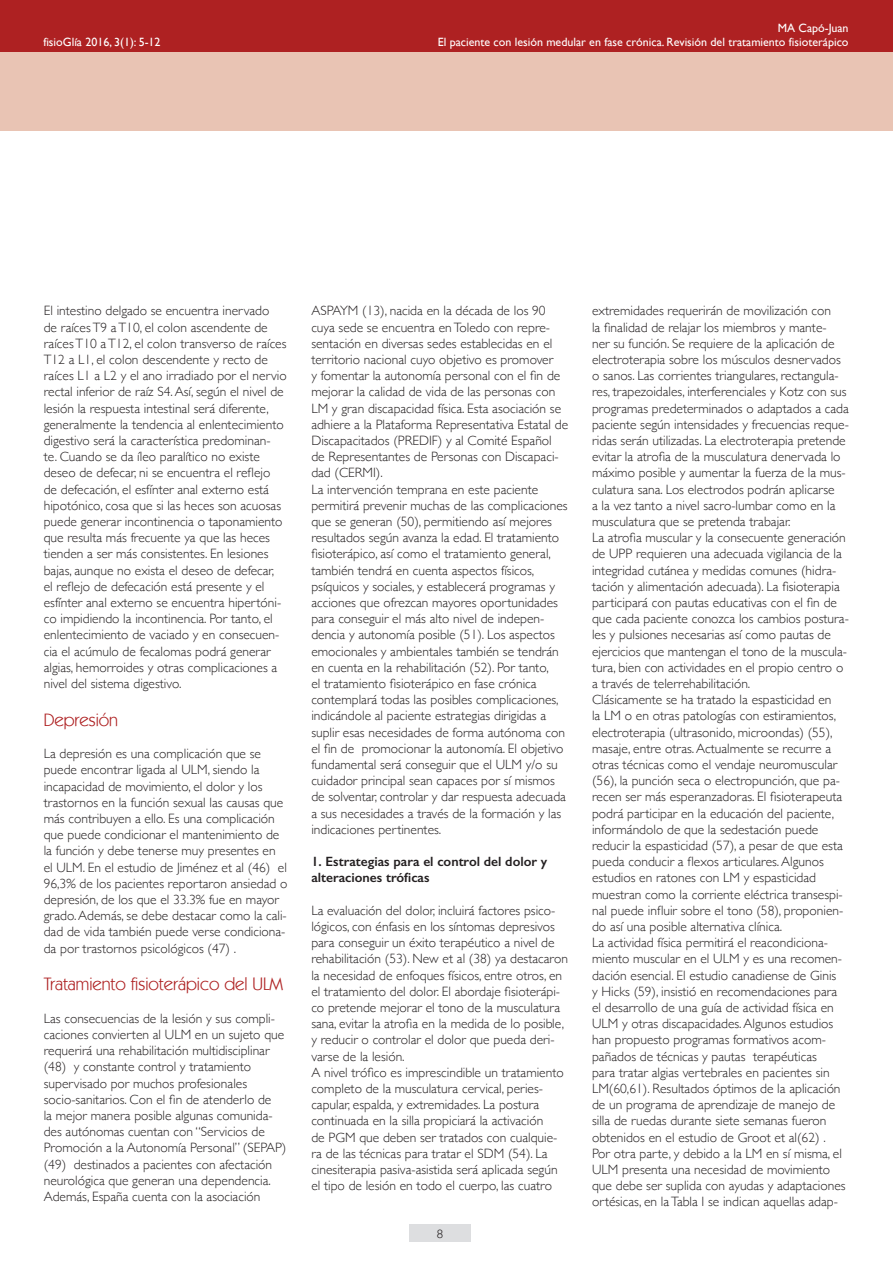
<style>
.page{position:relative;width:893px;height:1263px;background:#fff}
.page>*{position:absolute;margin:0;border:0;box-sizing:border-box;transform-origin:0 0}
.t1{font:18px "Kabel IT Cby BT";color:#ae2122}
.t2{font:300 13.5px/16.2px "Gill Sans";color:#231f20}
.t3{font:600 13.5px/16.2px "Gill Sans";color:#231f20}
.t4{font:12px "Gill Sans";color:#fff}
.t5{font:12px "Kabel IT Cby BT";color:#231f20}
</style>
<div class="page">
<div style="left:409px;top:1224px;width:62px;height:18px;background:#dddee0"></div>
<div style="left:0;top:0;width:893px;height:53px;background:#ae2122"></div>
<div style="left:0;top:52px;width:893px;height:79px;background:#e9c4b4"></div>
<p class="t4" style="left:778px;top:21px;width:72px">MA Capó-Juan</p>
<p class="t4" style="left:43px;top:35px;width:119px">fisioGlía 2016, 3(1): 5-12</p>
<p class="t4" style="left:438px;top:35px;width:412px">El paciente con lesión medular en fase crónica. Revisión del tratamiento fisioterápico</p>
<p class="t2" style="left:44px;top:302px;width:244px">El intestino delgado se encuentra inervado<br>de raíces T9 a T10, el colon ascendente de raíces T10 a T12, el colon transverso de raíces T12 a L1, el colon descendente y recto de raíces L1 a L2 y el ano irradiado por el nervio rectal inferior de raíz S4. Así, según el nivel de lesión la respuesta intestinal será diferente, generalmente la tendencia al enlentecimiento digestivo será la característica predominan&shy;te. Cuando se da íleo paralítico no existe deseo de defecar, ni se encuentra el reflejo de defecación, el esfínter anal externo está hipotónico, cosa que si las heces son acuosas puede generar incontinencia o taponamiento que resulta más frecuente ya que las heces tienden a ser más consistentes. En lesiones bajas, aunque no exista el deseo de defecar,<br>el reflejo de defecación está presente y el esfínter anal externo se encuentra hipertóni&shy;co impidiendo la incontinencia. Por tanto, el enlentecimiento de vaciado y en consecuen&shy;cia el acúmulo de fecalomas podrá generar algias, hemorroides y otras complicaciones a nivel del sistema digestivo.</p>
<p class="t1" style="left:44px;top:708px;width:76px">Depresión</p>
<p class="t2" style="left:44px;top:745px;width:245px">La depresión es una complicación que se puede encontrar ligada al ULM, siendo la incapacidad de movimiento, el dolor y los trastornos en la función sexual las causas que más contribuyen a ello. Es una complicación que puede condicionar el mantenimiento de la función y debe tenerse muy presentes en el ULM. En el estudio de Jiménez et al (46) el 96,3% de los pacientes reportaron ansiedad o depresión, de los que el 33.3% fue en mayor grado. Además, se debe destacar como la cali&shy;dad de vida también puede verse condiciona&shy;da por trastornos psicológicos (47) .</p>
<p class="t1" style="left:44px;top:973px;width:241px">Tratamiento fisioterápico del ULM</p>
<p class="t2" style="left:44px;top:1010px;width:244px">Las consecuencias de la lesión y sus compli&shy;caciones convierten al ULM en un sujeto que requerirá una rehabilitación multidisciplinar (48) y constante control y tratamiento supervisado por muchos profesionales socio-sanitarios. Con el fin de atenderlo de<br>la mejor manera posible algunas comunida&shy;des autónomas cuentan con “Servicios de Promoción a la Autonomía Personal” (SEPAP) (49) destinados a pacientes con afectación neurológica que generan una dependencia.<br>Además, España cuenta con la asociación</p>
<p class="t2" style="left:311px;top:302px;width:258px">ASPAYM (13), nacida en la década de los 90 cuya sede se encuentra en Toledo con repre&shy;sentación en diversas sedes establecidas en el territorio nacional cuyo objetivo es promover<br>y fomentar la autonomía personal con el fin de mejorar la calidad de vida de las personas con LM y gran discapacidad física. Esta asociación se adhiere a la Plataforma Representativa Estatal de Discapacitados (PREDIF) y al Comité Español de Representantes de Personas con Discapaci&shy;dad (CERMI).</p>
<p class="t2" style="left:311px;top:480px;width:258px">La intervención temprana en este paciente permitirá prevenir muchas de las complicaciones que se generan (50), permitiendo así mejores resultados según avanza la edad. El tratamiento fisioterápico, así como el tratamiento general, también tendrá en cuenta aspectos físicos, psíquicos y sociales, y establecerá programas y acciones que ofrezcan mayores oportunidades para conseguir el más alto nivel de indepen&shy;dencia y autonomía posible (51). Los aspectos emocionales y ambientales también se tendrán en cuenta en la rehabilitación (52). Por tanto,<br>el tratamiento fisioterápico en fase crónica contemplará todas las posibles complicaciones, indicándole al paciente estrategias dirigidas a suplir esas necesidades de forma autónoma con el fin de promocionar la autonomía. El objetivo fundamental será conseguir que el ULM y/o su cuidador principal sean capaces por sí mismos de solventar, controlar y dar respuesta adecuada a sus necesidades a través de la formación y las indicaciones pertinentes.</p>
<p class="t3" style="left:311px;top:853px;width:238px">1. Estrategias para el control del dolor y alteraciones tróficas</p>
<p class="t2" style="left:311px;top:902px;width:258px">La evaluación del dolor, incluirá factores psico&shy;lógicos, con énfasis en los síntomas depresivos para conseguir un éxito terapéutico a nivel de rehabilitación (53). New et al (38) ya destacaron la necesidad de enfoques físicos, entre otros, en el tratamiento del dolor. El abordaje fisioterápi&shy;co pretende mejorar el tono de la musculatura sana, evitar la atrofia en la medida de lo posible, y reducir o controlar el dolor que pueda deri&shy;varse de la lesión.</p>
<p class="t2" style="left:311px;top:1064px;width:254px">A nivel trófico es imprescindible un tratamiento completo de la musculatura cervical, peries&shy;capular, espalda, y extremidades. La postura continuada en la silla propiciará la activación<br>de PGM que deben ser tratados con cualquie&shy;ra de las técnicas para tratar el SDM (54). La cinesiterapia pasiva-asistida será aplicada según el tipo de lesión en todo el cuerpo, las cuatro</p>
<p class="t5" style="left:437px;top:1226px;width:8px">8</p>
<p class="t2" style="left:592px;top:302px;width:258px">extremidades requerirán de movilización con<br>la finalidad de relajar los miembros y mante-<br>ner su función. Se requiere de la aplicación de electroterapia sobre los músculos desnervados o sanos. Las corrientes triangulares, rectangula&shy;res, trapezoidales, interferenciales y Kotz con sus programas predeterminados o adaptados a cada paciente según intensidades y frecuencias reque&shy;ridas serán utilizadas. La electroterapia pretende evitar la atrofia de la musculatura denervada lo máximo posible y aumentar la fuerza de la mus&shy;culatura sana. Los electrodos podrán aplicarse<br>a la vez tanto a nivel sacro-lumbar como en la musculatura que se pretenda trabajar.</p>
<p class="t2" style="left:592px;top:529px;width:258px">La atrofia muscular y la consecuente generación de UPP requieren una adecuada vigilancia de la integridad cutánea y medidas comunes (hidra&shy;tación y alimentación adecuada). La fisioterapia participará con pautas educativas con el fin de que cada paciente conozca los cambios postura&shy;les y pulsiones necesarias así como pautas de ejercicios que mantengan el tono de la muscula&shy;tura, bien con actividades en el propio centro o a través de telerrehabilitación.</p>
<p class="t2" style="left:592px;top:691px;width:253px">Clásicamente se ha tratado la espasticidad en<br>la LM o en otras patologías con estiramientos, electroterapia (ultrasonido, microondas) (55), masaje, entre otras. Actualmente se recurre a otras técnicas como el vendaje neuromuscular (56), la punción seca o electropunción, que pa&shy;recen ser más esperanzadoras. El fisioterapeuta podrá participar en la educación del paciente, informándolo de que la sedestación puede reducir la espasticidad (57), a pesar de que esta pueda conducir a flexos articulares. Algunos estudios en ratones con LM y espasticidad muestran como la corriente eléctrica transespi&shy;nal puede influir sobre el tono (58), proponien&shy;do así una posible alternativa clínica.</p>
<p class="t2" style="left:592px;top:934px;width:251px">La actividad física permitirá el reacondiciona&shy;miento muscular en el ULM y es una recomen&shy;dación esencial. El estudio canadiense de Ginis y Hicks (59), insistió en recomendaciones para el desarrollo de una guía de actividad física en ULM y otras discapacidades. Algunos estudios han propuesto programas formativos acom&shy;pañados de técnicas y pautas terapéuticas para tratar algias vertebrales en pacientes sin LM(60,61). Resultados óptimos de la aplicación de un programa de aprendizaje de manejo de silla de ruedas durante siete semanas fueron obtenidos en el estudio de Groot et al(62) .</p>
<p class="t2" style="left:592px;top:1145px;width:255px">Por otra parte, y debido a la LM en sí misma, el ULM presenta una necesidad de movimiento que debe ser suplida con ayudas y adaptaciones ortésicas, en la Tabla I se indican aquellas adap-</p>
</div>
